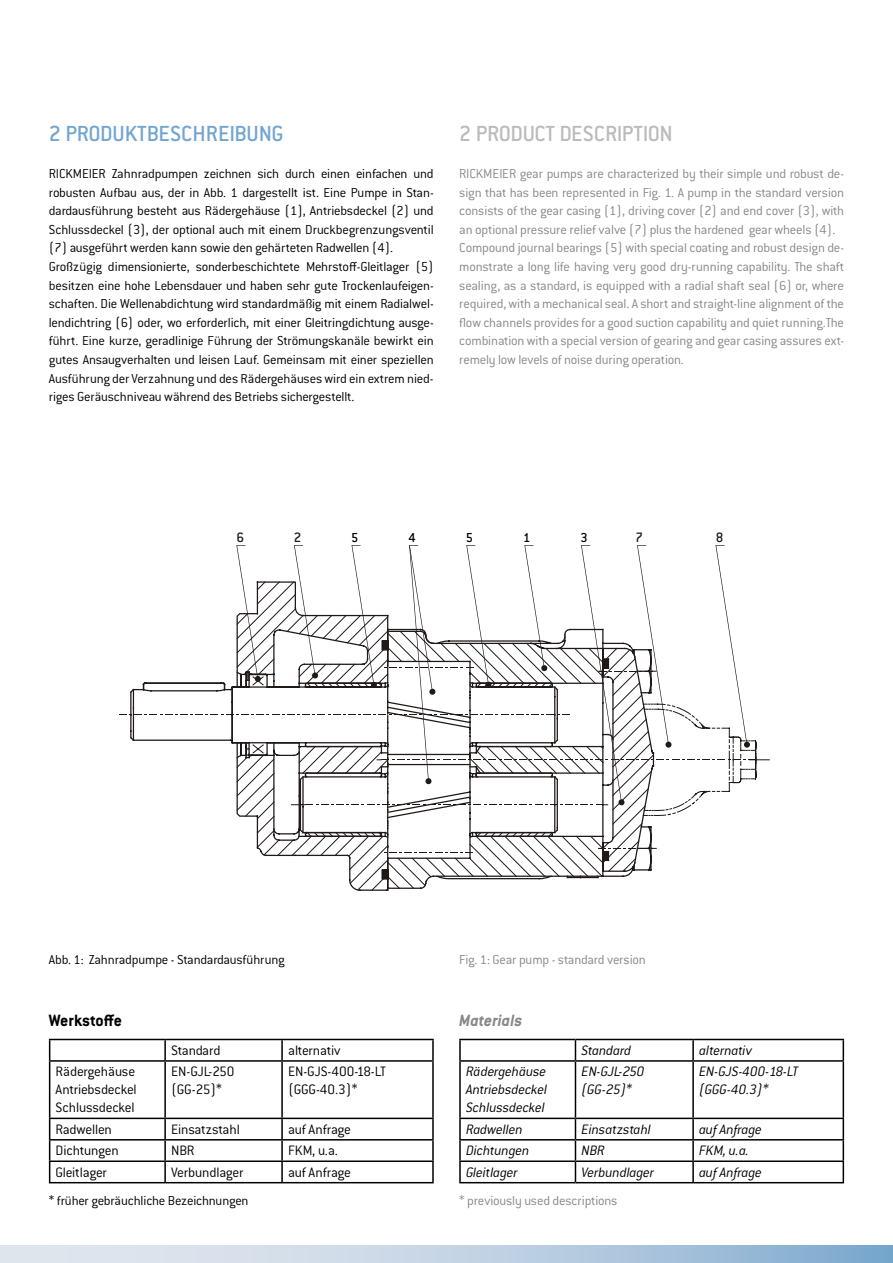
<style>
.page{position:relative;width:893px;height:1263px;background:#fff}
.page>*{position:absolute;margin:0;border:0;box-sizing:border-box;transform-origin:0 0}
.t1{font:500 24px "Conduit ITC Std";color:#73a5d1}
.t2{font:500 24px "Conduit ITC Std";letter-spacing:-.015em;color:#b9bbbc}
.t3{font:700 18px "Conduit ITC Std";color:#000}
.t4{font:italic 700 18px "Conduit ITC Std";color:#87888a}
.t5{font:300 15px/18px "Conduit ITC Std";letter-spacing:-.015em;color:#000}
.t6{font:italic 300 15px/18px "Conduit ITC Std";letter-spacing:-.015em;color:#000}
.t7{font:500 15px "Conduit ITC Std";color:#1f1917}
.t8{font:300 14.25px/18.6px "Conduit ITC Std";letter-spacing:-.015em;color:#000}
.t9{font:300 14.25px/18.6px "Conduit ITC Std";letter-spacing:-.015em;color:#87888a}
.t10{font:500 14.25px "Conduit ITC Std";color:#000}
</style>
<div class="page">
<svg style="left:0;top:1246px;width:892px;height:17px"></svg>
<svg style="left:238px;top:816px;width:417px;height:64px"></svg>
<svg style="left:598px;top:848px;width:58px;height:13px"></svg>
<svg style="left:384px;top:852px;width:89px;height:1px"></svg>
<svg style="left:119px;top:545px;width:651px;height:271px"></svg>
<hr style="left:49px;top:1039px;width:116px;height:1px;background:#000">
<svg style="left:49px;top:1040px;width:1px;height:20px"></svg>
<hr style="left:165px;top:1039px;width:117px;height:1px;background:#000">
<hr style="left:164px;top:1040px;width:2px;height:20px;background:#000">
<hr style="left:282px;top:1039px;width:152px;height:1px;background:#000">
<hr style="left:281px;top:1040px;width:2px;height:20px;background:#000">
<hr style="left:432px;top:1040px;width:2px;height:20px;background:#000">
<hr style="left:49px;top:1060px;width:116px;height:2px;background:#000">
<hr style="left:49px;top:1062px;width:1px;height:55px;background:#000">
<hr style="left:165px;top:1060px;width:117px;height:2px;background:#000">
<hr style="left:164px;top:1062px;width:2px;height:55px;background:#000">
<hr style="left:282px;top:1060px;width:152px;height:2px;background:#000">
<hr style="left:281px;top:1062px;width:2px;height:55px;background:#000">
<hr style="left:432px;top:1062px;width:2px;height:55px;background:#000">
<hr style="left:49px;top:1117px;width:116px;height:2px;background:#000">
<hr style="left:165px;top:1117px;width:117px;height:2px;background:#000">
<hr style="left:164px;top:1119px;width:2px;height:20px;background:#000">
<hr style="left:282px;top:1117px;width:152px;height:2px;background:#000">
<hr style="left:281px;top:1119px;width:2px;height:20px;background:#000">
<hr style="left:432px;top:1119px;width:2px;height:20px;background:#000">
<hr style="left:49px;top:1139px;width:116px;height:1px;background:#000">
<hr style="left:165px;top:1139px;width:117px;height:1px;background:#000">
<hr style="left:164px;top:1140px;width:2px;height:20px;background:#000">
<hr style="left:282px;top:1139px;width:152px;height:1px;background:#000">
<hr style="left:281px;top:1140px;width:2px;height:20px;background:#000">
<hr style="left:432px;top:1140px;width:2px;height:20px;background:#000">
<hr style="left:49px;top:1160px;width:116px;height:2px;background:#000">
<svg style="left:49px;top:1119px;width:1px;height:63px"></svg>
<hr style="left:165px;top:1160px;width:117px;height:2px;background:#000">
<hr style="left:164px;top:1162px;width:2px;height:20px;background:#000">
<hr style="left:282px;top:1160px;width:152px;height:2px;background:#000">
<hr style="left:281px;top:1162px;width:2px;height:20px;background:#000">
<hr style="left:432px;top:1162px;width:2px;height:20px;background:#000">
<hr style="left:49px;top:1182px;width:116px;height:1px;background:#000">
<hr style="left:165px;top:1182px;width:117px;height:1px;background:#000">
<hr style="left:282px;top:1182px;width:152px;height:1px;background:#000">
<hr style="left:459px;top:1039px;width:116px;height:1px;background:#000">
<hr style="left:459px;top:1040px;width:2px;height:20px;background:#000">
<hr style="left:575px;top:1039px;width:118px;height:1px;background:#000">
<svg style="left:575px;top:1040px;width:1px;height:20px"></svg>
<hr style="left:693px;top:1039px;width:151px;height:1px;background:#000">
<hr style="left:692px;top:1040px;width:2px;height:20px;background:#000">
<svg style="left:843px;top:1040px;width:1px;height:20px"></svg>
<hr style="left:459px;top:1060px;width:116px;height:2px;background:#000">
<hr style="left:459px;top:1062px;width:2px;height:55px;background:#000">
<hr style="left:575px;top:1060px;width:118px;height:2px;background:#000">
<hr style="left:575px;top:1062px;width:1px;height:55px;background:#000">
<hr style="left:693px;top:1060px;width:151px;height:2px;background:#000">
<hr style="left:692px;top:1062px;width:2px;height:55px;background:#000">
<hr style="left:843px;top:1062px;width:1px;height:55px;background:#000">
<hr style="left:459px;top:1117px;width:116px;height:2px;background:#000">
<hr style="left:459px;top:1119px;width:2px;height:20px;background:#000">
<hr style="left:575px;top:1117px;width:118px;height:2px;background:#000">
<hr style="left:693px;top:1117px;width:151px;height:2px;background:#000">
<hr style="left:692px;top:1119px;width:2px;height:20px;background:#000">
<hr style="left:459px;top:1139px;width:116px;height:1px;background:#000">
<hr style="left:459px;top:1140px;width:2px;height:20px;background:#000">
<hr style="left:575px;top:1139px;width:118px;height:1px;background:#000">
<hr style="left:693px;top:1139px;width:151px;height:1px;background:#000">
<hr style="left:692px;top:1140px;width:2px;height:20px;background:#000">
<hr style="left:459px;top:1160px;width:116px;height:2px;background:#000">
<hr style="left:459px;top:1162px;width:2px;height:20px;background:#000">
<hr style="left:575px;top:1160px;width:118px;height:2px;background:#000">
<svg style="left:575px;top:1119px;width:1px;height:63px"></svg>
<hr style="left:693px;top:1160px;width:151px;height:2px;background:#000">
<hr style="left:692px;top:1162px;width:2px;height:20px;background:#000">
<svg style="left:843px;top:1119px;width:1px;height:63px"></svg>
<hr style="left:459px;top:1182px;width:116px;height:1px;background:#000">
<hr style="left:575px;top:1182px;width:118px;height:1px;background:#000">
<hr style="left:693px;top:1182px;width:151px;height:1px;background:#000">
<h1 class="t1" style="left:49px;top:119px;width:236px">2 PRODUKTBESCHREIBUNG</h1>
<p class="t8" style="left:49px;top:164px;width:386px">RICKMEIER Zahnradpumpen zeichnen sich durch einen einfachen und robusten Aufbau aus, der in Abb. 1 dargestellt ist. Eine Pumpe in Stan&shy;dardausführung besteht aus Rädergehäuse (1), Antriebsdeckel (2) und Schlussdeckel (3), der optional auch mit einem Druckbegrenzungsventil (7) ausgeführt werden kann sowie den gehärteten Radwellen (4).<br>Großzügig dimensionierte, sonderbeschichtete Mehrstoff-Gleitlager (5) besitzen eine hohe Lebensdauer und haben sehr gute Trockenlaufeigen&shy;schaften. Die Wellenabdichtung wird standardmäßig mit einem Radialwel&shy;lendichtring (6) oder, wo erforderlich, mit einer Gleitringdichtung ausge&shy;führt. Eine kurze, geradlinige Führung der Strömungskanäle bewirkt ein gutes Ansaugverhalten und leisen Lauf. Gemeinsam mit einer speziellen Ausführung der Verzahnung und des Rädergehäuses wird ein extrem nied&shy;riges Geräuschniveau während des Betriebs sichergestellt.</p>
<h1 class="t2" style="left:459px;top:119px;width:215px">2 PRODUCT DESCRIPTION</h1>
<p class="t9" style="left:459px;top:164px;width:386px">RICKMEIER gear pumps are characterized by their simple und robust de&shy;sign that has been represented in Fig. 1. A pump in the standard version consists of the gear casing (1), driving cover (2) and end cover (3), with an optional pressure relief valve (7) plus the hardened gear wheels (4).<br>Compound journal bearings (5) with special coating and robust design de&shy;monstrate a long life having very good dry-running capability. The shaft sealing, as a standard, is equipped with a radial shaft seal (6) or, where required, with a mechanical seal. A short and straight-line alignment of the flow channels provides for a good suction capability and quiet running.The combination with a special version of gearing and gear casing assures ext&shy;remely low levels of noise during operation.</p>
<p class="t7" style="left:236px;top:528px;width:9px">6</p>
<p class="t7" style="left:294px;top:528px;width:9px">2</p>
<p class="t10" style="left:351px;top:529px;width:9px">5</p>
<p class="t10" style="left:408px;top:529px;width:9px">4</p>
<p class="t10" style="left:466px;top:529px;width:9px">5</p>
<p class="t10" style="left:523px;top:529px;width:9px">1</p>
<p class="t10" style="left:580px;top:529px;width:9px">3</p>
<p class="t7" style="left:636px;top:528px;width:9px">7</p>
<p class="t7" style="left:716px;top:528px;width:9px">8</p>
<p class="t8" style="left:49px;top:950px;width:237px">Abb. 1: Zahnradpumpe - Standardausführung</p>
<p class="t9" style="left:459px;top:950px;width:188px">Fig. 1: Gear pump - standard version</p>
<p class="t3" style="left:49px;top:1009px;width:75px">Werkstoffe</p>
<p class="t4" style="left:459px;top:1009px;width:65px">Materials</p>
<p class="t5" style="left:171px;top:1041px;width:51px">Standard</p>
<p class="t5" style="left:288px;top:1041px;width:54px">alternativ</p>
<p class="t5" style="left:56px;top:1062px;width:83px;text-align:justify">Rädergehäuse Antriebsdeckel Schlussdeckel</p>
<p class="t5" style="left:171px;top:1062px;width:65px">EN-GJL-250 (GG-25)*</p>
<p class="t5" style="left:288px;top:1062px;width:100px">EN-GJS-400-18-LT (GGG-40.3)*</p>
<p class="t5" style="left:56px;top:1120px;width:58px">Radwellen</p>
<p class="t5" style="left:171px;top:1120px;width:70px">Einsatzstahl</p>
<p class="t5" style="left:288px;top:1120px;width:65px">auf Anfrage</p>
<p class="t5" style="left:56px;top:1141px;width:65px">Dichtungen</p>
<p class="t5" style="left:171px;top:1141px;width:25px">NBR</p>
<p class="t5" style="left:288px;top:1141px;width:51px">FKM, u.a.</p>
<p class="t5" style="left:56px;top:1162px;width:53px">Gleitlager</p>
<p class="t5" style="left:171px;top:1162px;width:74px">Verbundlager</p>
<p class="t5" style="left:288px;top:1162px;width:65px">auf Anfrage</p>
<p class="t6" style="left:581px;top:1041px;width:51px">Standard</p>
<p class="t6" style="left:699px;top:1041px;width:55px">alternativ</p>
<p class="t6" style="left:466px;top:1062px;width:83px;text-align:justify">Rädergehäuse Antriebsdeckel Schlussdeckel</p>
<p class="t6" style="left:581px;top:1062px;width:65px">EN-GJL-250 (GG-25)*</p>
<p class="t6" style="left:699px;top:1062px;width:101px">EN-GJS-400-18-LT (GGG-40.3)*</p>
<p class="t6" style="left:466px;top:1120px;width:58px">Radwellen</p>
<p class="t6" style="left:581px;top:1120px;width:71px">Einsatzstahl</p>
<p class="t6" style="left:699px;top:1120px;width:64px">auf Anfrage</p>
<p class="t6" style="left:466px;top:1141px;width:65px">Dichtungen</p>
<p class="t6" style="left:581px;top:1141px;width:25px">NBR</p>
<p class="t6" style="left:699px;top:1141px;width:51px">FKM, u.a.</p>
<p class="t6" style="left:466px;top:1162px;width:53px">Gleitlager</p>
<p class="t6" style="left:581px;top:1162px;width:74px">Verbundlager</p>
<p class="t6" style="left:699px;top:1162px;width:64px">auf Anfrage</p>
<p class="t8" style="left:49px;top:1190px;width:201px">* früher gebräuchliche Bezeichnungen</p>
<p class="t9" style="left:459px;top:1190px;width:160px">* previously used descriptions</p>
</div>
